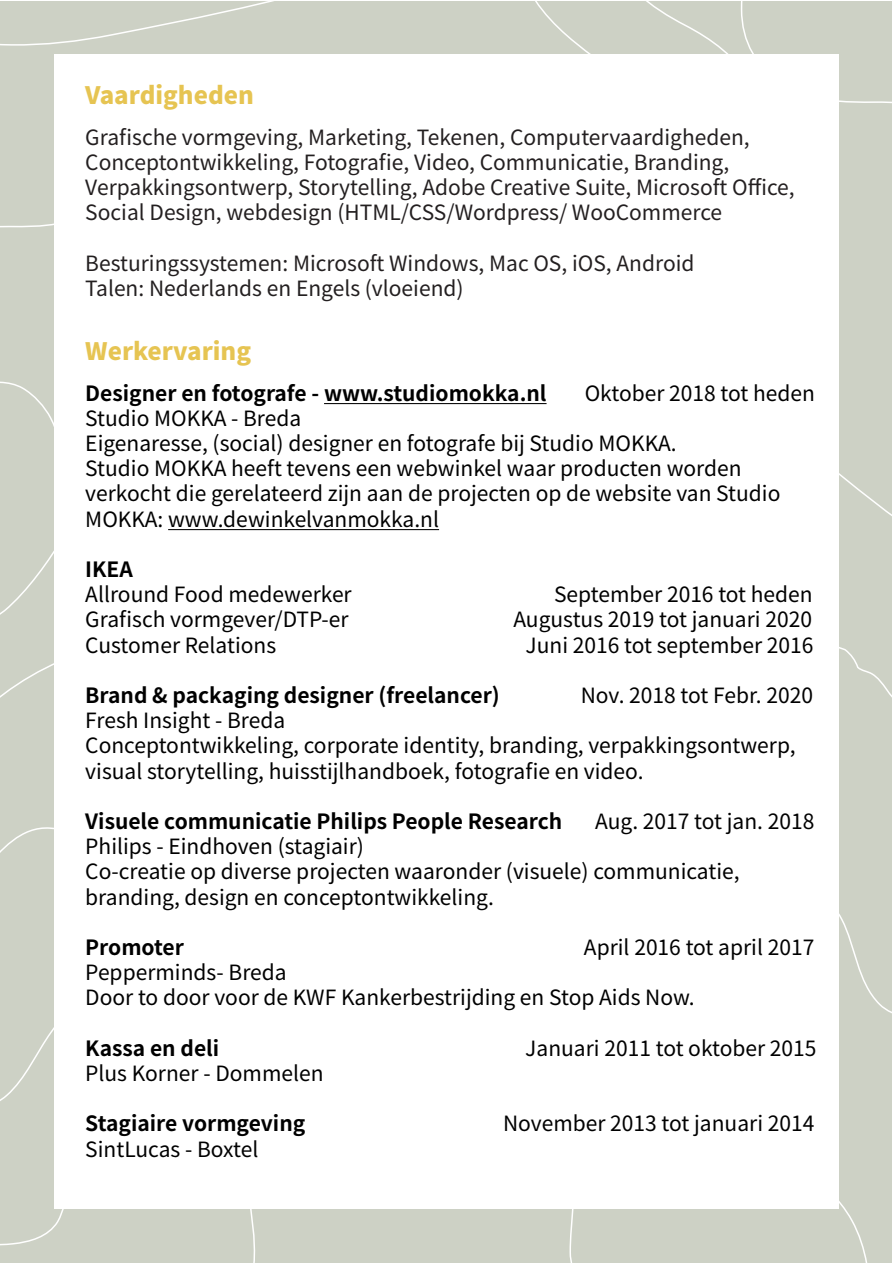
<style>
.page{position:relative;width:893px;height:1263px;background:#fff}
.page>*{position:absolute;margin:0;border:0;box-sizing:border-box;transform-origin:0 0}
.t1{font:900 24px "Noto Sans TC";color:#e6c452}
.t2{font:21px/25.2px "Noto Sans TC";color:#000}
.t3{font:21px/25.2px "Noto Sans TC";color:#231f20}
.t4{font:700 21px "Noto Sans TC";color:#000}
</style>
<div class="page">
<div style="left:0;top:649px;width:886px;height:614px;background:#cdd1c5"></div>
<div style="left:0;top:1px;width:461px;height:106px;background:#cdd1c5"></div>
<div style="left:517px;top:1px;width:94px;height:53px;background:#cdd1c5"></div>
<div style="left:0;top:107px;width:54px;height:542px;background:#cdd1c5"></div>
<div style="left:0;top:379px;width:54px;height:148px;background:#cdd1c5"></div>
<div style="left:0;top:1119px;width:362px;height:128px;background:#cdd1c5"></div>
<div style="left:86px;top:1209px;width:273px;height:54px;background:#cdd1c5"></div>
<div style="left:611px;top:1px;width:281px;height:282px;background:#cdd1c5"></div>
<div style="left:509px;top:1209px;width:150px;height:54px;background:#cdd1c5"></div>
<div style="left:0;top:824px;width:54px;height:295px;background:#cdd1c5"></div>
<div style="left:54px;top:54px;width:785px;height:1155px;background:#fff"></div>
<div style="left:839px;top:432px;width:53px;height:711px;background:#cdd1c5"></div>
<div style="left:839px;top:880px;width:53px;height:148px;background:#cdd1c5"></div>
<hr style="left:324px;top:403px;width:223px;height:1px;background:#000">
<hr style="left:168px;top:529px;width:271px;height:1px;background:#000">
<p class="t1" style="left:85px;top:82px;width:170px">Vaardigheden</p>
<p class="t3" style="left:85px;top:125px;width:711px">Grafische vormgeving, Marketing, Tekenen, Computervaardigheden, Conceptontwikkeling, Fotografie, Video, Communicatie, Branding, Verpakkingsontwerp, Storytelling, Adobe Creative Suite, Microsoft Office, Social Design, webdesign (HTML/CSS/Wordpress/ WooCommerce</p>
<p class="t3" style="left:85px;top:251px;width:611px">Besturingssystemen: Microsoft Windows, Mac OS, iOS, Android</p>
<p class="t3" style="left:85px;top:276px;width:380px">Talen: Nederlands en Engels (vloeiend)</p>
<p class="t1" style="left:85px;top:338px;width:167px">Werkervaring</p>
<p class="t4" style="left:85px;top:381px;width:463px">Designer en fotografe - www.studiomokka.nl</p>
<p class="t2" style="left:585px;top:381px;width:232px">Oktober 2018 tot heden</p>
<p class="t2" style="left:85px;top:406px;width:218px">Studio MOKKA - Breda</p>
<p class="t2" style="left:85px;top:431px;width:593px">Eigenaresse, (social) designer en fotografe bij Studio MOKKA.</p>
<p class="t2" style="left:85px;top:456px;width:697px">Studio MOKKA heeft tevens een webwinkel waar producten worden verkocht die gerelateerd zijn aan de projecten op de website van Studio<br>MOKKA: www.dewinkelvanmokka.nl</p>
<p class="t4" style="left:85px;top:557px;width:49px">IKEA</p>
<p class="t2" style="left:85px;top:582px;width:268px">Allround Food medewerker</p>
<p class="t2" style="left:554px;top:582px;width:260px">September 2016 tot heden</p>
<p class="t2" style="left:85px;top:607px;width:265px">Grafisch vormgever/DTP-er</p>
<p class="t2" style="left:513px;top:607px;width:300px">Augustus 2019 tot januari 2020</p>
<p class="t2" style="left:85px;top:633px;width:192px">Customer Relations</p>
<p class="t2" style="left:525px;top:633px;width:290px">Juni 2016 tot september 2016</p>
<p class="t4" style="left:85px;top:683px;width:416px">Brand &amp; packaging designer (freelancer)</p>
<p class="t2" style="left:581px;top:683px;width:234px">Nov. 2018 tot Febr. 2020</p>
<p class="t2" style="left:85px;top:708px;width:201px">Fresh Insight - Breda</p>
<p class="t2" style="left:85px;top:733px;width:712px">Conceptontwikkeling, corporate identity, branding, verpakkingsontwerp, visual storytelling, huisstijlhandboek, fotografie en video.</p>
<p class="t4" style="left:85px;top:809px;width:478px">Visuele communicatie Philips People Research</p>
<p class="t2" style="left:595px;top:809px;width:221px">Aug. 2017 tot jan. 2018</p>
<p class="t2" style="left:85px;top:834px;width:280px">Philips - Eindhoven (stagiair)</p>
<p class="t2" style="left:85px;top:859px;width:656px">Co-creatie op diverse projecten waaronder (visuele) communicatie, branding, design en conceptontwikkeling.</p>
<p class="t4" style="left:85px;top:935px;width:100px">Promoter</p>
<p class="t2" style="left:584px;top:935px;width:232px">April 2016 tot april 2017</p>
<p class="t2" style="left:85px;top:960px;width:203px">Pepperminds- Breda</p>
<p class="t2" style="left:85px;top:985px;width:611px">Door to door voor de KWF Kankerbestrijding en Stop Aids Now.</p>
<p class="t4" style="left:85px;top:1036px;width:135px">Kassa en deli</p>
<p class="t2" style="left:525px;top:1036px;width:293px">Januari 2011 tot oktober 2015</p>
<p class="t2" style="left:85px;top:1061px;width:240px">Plus Korner - Dommelen</p>
<p class="t4" style="left:85px;top:1112px;width:221px">Stagiaire vormgeving</p>
<p class="t2" style="left:503px;top:1111px;width:313px">November 2013 tot januari 2014</p>
<p class="t2" style="left:85px;top:1137px;width:175px">SintLucas - Boxtel</p>
</div>
